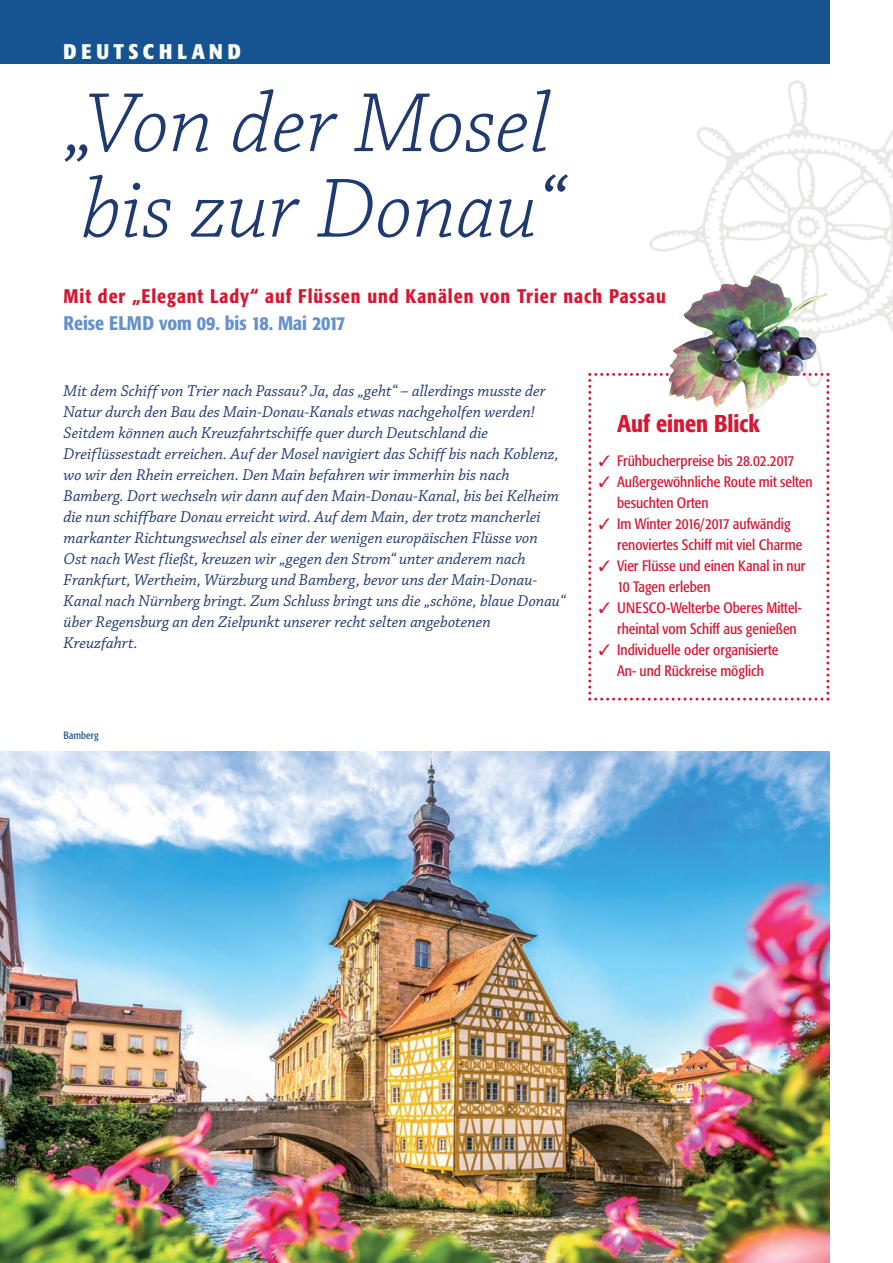
<style>
.page{position:relative;width:893px;height:1263px;background:#fff}
.page>*{position:absolute;margin:0;border:0;box-sizing:border-box;transform-origin:0 0}
.t1{font:italic 300 88.5px/85.5px "Chaparral Pro";color:#1f3a70}
.t2{font:500 condensed 24px "Formata";color:#d71633}
.t3{font:700 condensed 21px "Formata";letter-spacing:.22em;color:#fff}
.t4{font:500 condensed 19.5px "Formata";letter-spacing:.05em;color:#d71633}
.t5{font:500 condensed 19.5px "Formata";color:#6691cb}
.t6{font:italic 16.5px/21px "Chaparral Pro";color:#1f3a70}
.t7{font:condensed 15px/21px "Formata";color:#d71633}
.t8{font:condensed 10.5px "Formata";color:#155491}
</style>
<div class="page">
<img style="left:649px;top:80px;width:243px;height:332px">
<img style="left:0;top:752px;width:829px;height:511px">
<div style="left:0;top:0;width:829px;height:64px;background:#155491"></div>
<svg style="left:588px;top:373px;width:241px;height:328px"></svg>
<img style="left:668px;top:275px;width:159px;height:137px">
<p class="t3" style="left:64px;top:42px;width:179px">DEUTSCHLAND</p>
<h1 class="t1" style="left:64px;top:88px;width:501px">„Von der Mosel bis zur Donau“</h1>
<p class="t4" style="left:64px;top:288px;width:603px">Mit der „Elegant Lady“ auf Flüssen und Kanälen von Trier nach Passau</p>
<p class="t5" style="left:64px;top:315px;width:283px">Reise ELMD vom 09. bis 18. Mai 2017</p>
<p class="t6" style="left:64px;top:382px;width:503px">Mit dem Schiff von Trier nach Passau? Ja, das „geht“ – allerdings musste der Natur durch den Bau des Main-Donau-Kanals etwas nachgeholfen werden!<br>Seitdem können auch Kreuzfahrtschiffe quer durch Deutschland die Dreiflüssestadt erreichen. Auf der Mosel navigiert das Schiff bis nach Koblenz, wo wir den Rhein erreichen. Den Main befahren wir immerhin bis nach Bamberg. Dort wechseln wir dann auf den Main-Donau-Kanal, bis bei Kelheim die nun schiffbare Donau erreicht wird. Auf dem Main, der trotz mancherlei markanter Richtungswechsel als einer der wenigen europäischen Flüsse von Ost nach West fließt, kreuzen wir „gegen den Strom“ unter anderem nach Frankfurt, Wertheim, Würzburg und Bamberg, bevor uns der Main-Donau-Kanal nach Nürnberg bringt. Zum Schluss bringt uns die „schöne, blaue Donau“ über Regensburg an den Zielpunkt unserer recht selten angebotenen Kreuzfahrt.</p>
<p class="t8" style="left:64px;top:731px;width:36px">Bamberg</p>
<h2 class="t2" style="left:617px;top:413px;width:144px">Auf einen Blick</h2>
<p class="t7" style="left:598px;top:452px;width:197px">✓ Frühbucherpreise bis 28.02.2017</p>
<p class="t7" style="left:617px;top:473px;width:197px;text-indent:-18px">✓ Außergewöhnliche Route mit selten besuchten Orten</p>
<p class="t7" style="left:617px;top:515px;width:187px;text-indent:-18px">✓ Im Winter 2016/2017 aufwändig renoviertes Schiff mit viel Charme</p>
<p class="t7" style="left:617px;top:557px;width:190px;text-indent:-18px">✓ Vier Flüsse und einen Kanal in nur<br>10 Tagen erleben</p>
<p class="t7" style="left:617px;top:599px;width:186px;text-indent:-18px">✓ UNESCO-Welterbe Oberes Mittel&shy;rheintal vom Schiff aus genießen</p>
<p class="t7" style="left:598px;top:641px;width:181px;text-align:center">✓ Individuelle oder organisierte<br>An- und Rückreise möglich</p>
</div>
